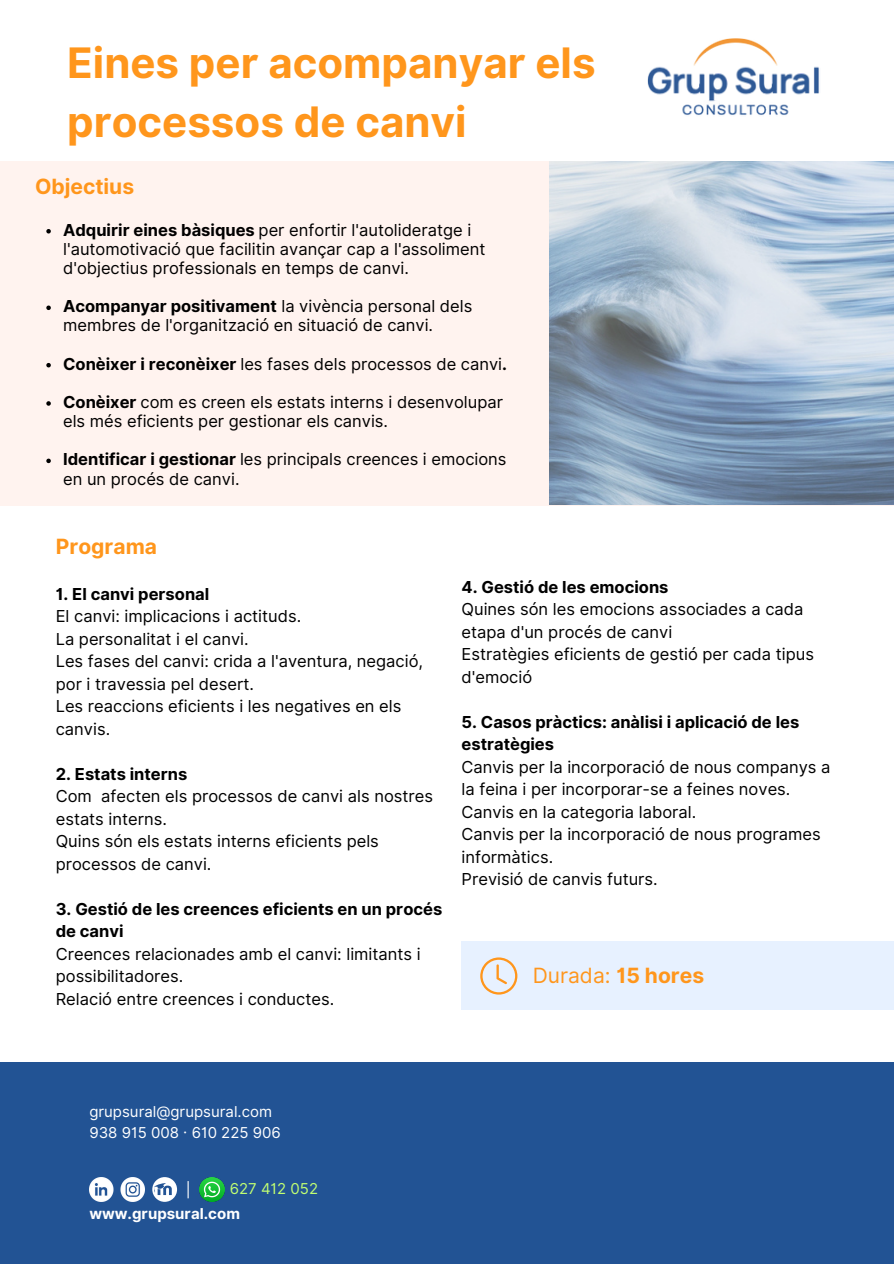
<style>
.page{position:relative;width:894px;height:1264px;background:#fff}
.page>*{position:absolute;margin:0;border:0;box-sizing:border-box;transform-origin:0 0}
.t1{font:700 42px/58.5px "Inter";color:#ff961c}
.t2{font:700 21px "Inter";color:#ff961c}
.t3{font:21px "Inter";color:#ff961c}
.t4{font:16.5px/22.5px "Inter";color:#000}
.t5{font:700 16.5px/22.5px "Inter";color:#000}
.t6{font:15px "Inter";color:#fff}
.t7{font:700 15px "Inter";color:#fff}
.t8{font:15px "Inter";color:#c1ff72}
.s1{font-weight:700}
</style>
<div class="page">
<div style="left:0;top:161px;width:893px;height:345px;background:#fff3ef"></div>
<div style="left:0;top:1062px;width:893px;height:201px;background:#225394"></div>
<div style="left:461px;top:941px;width:432px;height:69px;background:#e7f1ff"></div>
<img style="left:647px;top:38px;width:172px;height:77px">
<svg style="left:480px;top:957px;width:37px;height:37px"></svg>
<img style="left:89px;top:1177px;width:25px;height:24px">
<img style="left:120px;top:1177px;width:25px;height:24px">
<svg style="left:152px;top:1177px;width:25px;height:24px"></svg>
<svg style="left:46px;top:229px;width:5px;height:4px"></svg>
<svg style="left:46px;top:305px;width:5px;height:5px"></svg>
<svg style="left:46px;top:363px;width:5px;height:4px"></svg>
<svg style="left:46px;top:401px;width:5px;height:5px"></svg>
<svg style="left:46px;top:458px;width:5px;height:5px"></svg>
<img style="left:200px;top:1177px;width:25px;height:24px">
<svg style="left:187px;top:1181px;width:2px;height:17px"></svg>
<img style="left:549px;top:161px;width:344px;height:343px">
<p class="t1" style="left:67px;top:33px;width:530px">Eines per acompanyar els processos de canvi</p>
<p class="t2" style="left:35px;top:174px;width:101px">Objectius</p>
<p class="t4" style="left:63px;top:220px;width:424px;line-height:19.2px"><span class="s1">Adquirir eines bàsiques</span> per enfortir l'autolideratge i l'automotivació que facilitin avançar cap a l'assoliment d'objectius professionals en temps de canvi.</p>
<p class="t4" style="left:63px;top:297px;width:410px;line-height:19.2px"><span class="s1">Acompanyar positivament</span> la vivència personal dels membres de l'organització en situació de canvi.</p>
<p class="t4" style="left:63px;top:352px;width:445px"><span class="s1">Conèixer i reconèixer</span> les fases dels processos de canvi<span class="s1">.</span></p>
<h3 class="t4" style="left:63px;top:392px;width:441px;line-height:19.2px"><span class="s1">Conèixer</span> com es creen els estats interns i desenvolupar els més eficients per gestionar els canvis.</h3>
<p class="t4" style="left:63px;top:450px;width:445px;line-height:19.2px"><span class="s1">Identificar i gestionar</span> les principals creences i emocions en un procés de canvi.</p>
<p class="t2" style="left:56px;top:533px;width:103px">Programa</p>
<p class="t5" style="left:56px;top:582px;width:155px">1. El canvi personal</p>
<p class="t4" style="left:56px;top:605px;width:247px">El canvi: implicacions i actituds.</p>
<p class="t4" style="left:56px;top:627px;width:194px">La personalitat i el canvi.</p>
<h2 class="t4" style="left:56px;top:650px;width:369px">Les fases del canvi: crida a l'aventura, negació, por i travessia pel desert.</h2>
<p class="t4" style="left:56px;top:695px;width:347px">Les reaccions eficients i les negatives en els canvis.</p>
<p class="t5" style="left:56px;top:762px;width:133px">2. Estats interns</p>
<p class="t4" style="left:56px;top:785px;width:378px">Com afecten els processos de canvi als nostres estats interns.</p>
<p class="t4" style="left:56px;top:830px;width:324px">Quins són els estats interns eficients pels processos de canvi.</p>
<p class="t5" style="left:56px;top:897px;width:388px">3. Gestió de les creences eficients en un procés de canvi</p>
<p class="t4" style="left:56px;top:942px;width:366px">Creences relacionades amb el canvi: limitants i possibilitadores.</p>
<p class="t4" style="left:56px;top:987px;width:280px">Relació entre creences i conductes.</p>
<p class="t5" style="left:461px;top:575px;width:208px">4. Gestió de les emocions</p>
<p class="t4" style="left:461px;top:598px;width:343px">Quines són les emocions associades a cada etapa d'un procés de canvi</p>
<p class="t4" style="left:461px;top:643px;width:354px">Estratègies eficients de gestió per cada tipus d'emoció</p>
<p class="t5" style="left:461px;top:710px;width:339px">5. Casos pràctics: anàlisi i aplicació de les estratègies</p>
<p class="t4" style="left:461px;top:755px;width:370px">Canvis per la incorporació de nous companys a la feina i per incorporar-se a feines noves.</p>
<p class="t4" style="left:461px;top:800px;width:236px">Canvis en la categoria laboral.</p>
<p class="t4" style="left:461px;top:823px;width:360px">Canvis per la incorporació de nous programes informàtics.</p>
<p class="t4" style="left:461px;top:868px;width:198px">Previsió de canvis futurs.</p>
<p class="t3" style="left:532px;top:962px;width:173px">Durada: <span class="s1">15 hores</span></p>
<p class="t6" style="left:89px;top:1102px;width:184px">grupsural@grupsural.com</p>
<h2 class="t6" style="left:89px;top:1123px;width:193px">938 915 008 · 610 225 906</h2>
<p class="t8" style="left:230px;top:1179px;width:90px">627 412 052</p>
<p class="t7" style="left:89px;top:1204px;width:152px">www.grupsural.com</p>
</div>
